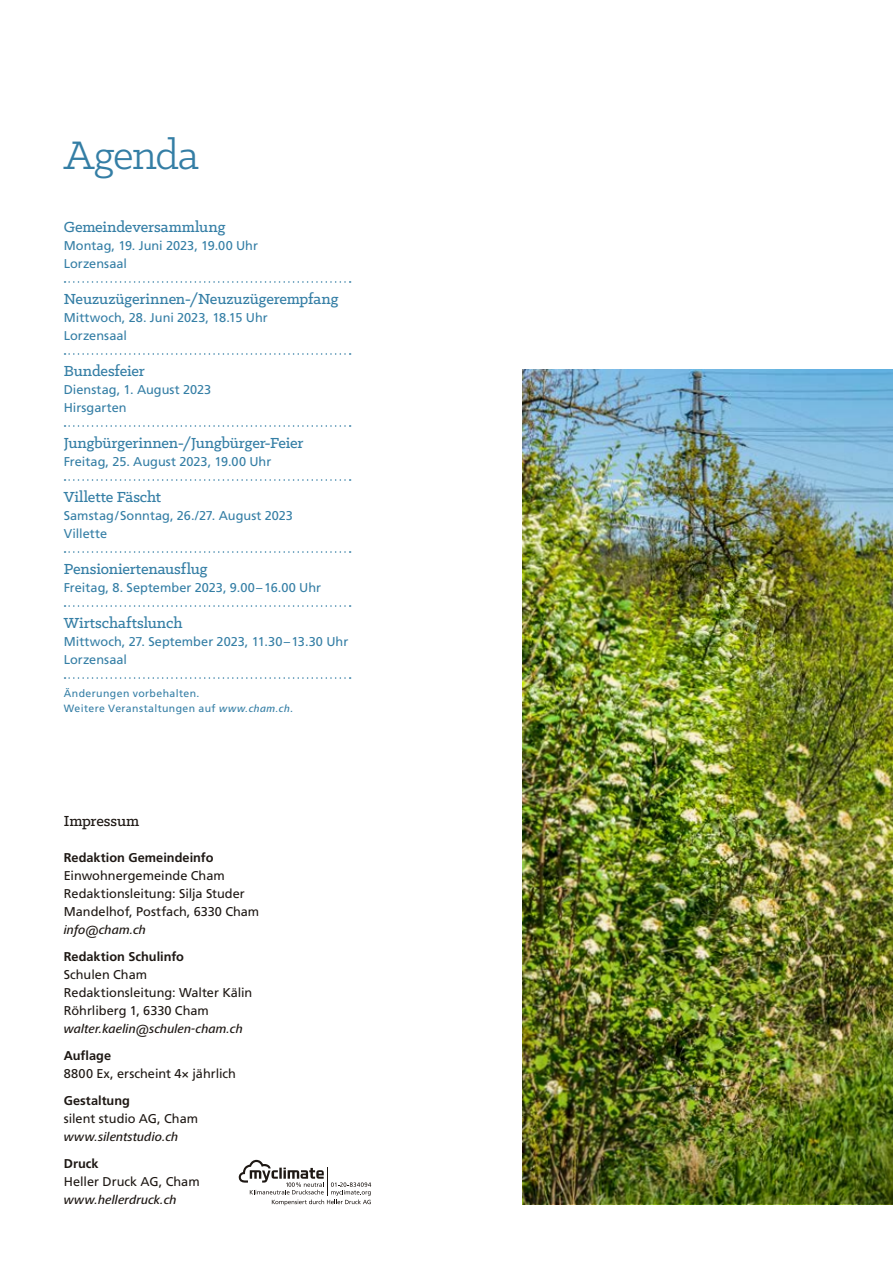
<style>
.page{position:relative;width:893px;height:1263px;background:#fff}
.page>*{position:absolute;margin:0;border:0;box-sizing:border-box;transform-origin:0 0}
.t1{font:45px "Klinic Slab";letter-spacing:-.03em;color:#347ea5}
.t2{font:500 16.5px "Klinic Slab";letter-spacing:-.01em;color:#347ea5}
.t3{font:500 16.5px "Klinic Slab";letter-spacing:-.005em;color:#1e1814}
.t4{font:12.75px/18px "Frutiger LT Std";color:#347ea5}
.t5{font:12.75px/18px "Frutiger LT Std";color:#1e1814}
.t6{font:italic 500 12.75px "Frutiger Next Pro";letter-spacing:.005em;color:#1e1814}
.t7{font:700 12.75px "Frutiger LT Std";color:#1e1814}
.t8{font:10.5px/15px "Frutiger LT Std";letter-spacing:.04em;color:#347ea5}
.s1{font-family:"Frutiger Next Pro";font-weight:500;font-style:italic}
</style>
<div class="page">
<img style="left:523px;top:370px;width:370px;height:834px">
<svg style="left:239px;top:1160px;width:132px;height:45px"></svg>
<svg style="left:65px;top:281px;width:286px;height:2px"></svg>
<svg style="left:65px;top:353px;width:286px;height:2px"></svg>
<svg style="left:65px;top:425px;width:286px;height:2px"></svg>
<svg style="left:65px;top:479px;width:286px;height:2px"></svg>
<svg style="left:65px;top:551px;width:286px;height:2px"></svg>
<svg style="left:65px;top:605px;width:286px;height:2px"></svg>
<svg style="left:65px;top:677px;width:286px;height:2px"></svg>
<h1 class="t1" style="left:64px;top:127px;width:137px">Agenda</h1>
<p class="t2" style="left:64px;top:216px;width:163px">Gemeindeversammlung</p>
<p class="t4" style="left:64px;top:237px;width:196px">Montag, 19. Juni 2023, 19.00 U hr<br>Lorzensaal</p>
<p class="t2" style="left:64px;top:288px;width:276px">Neuzuzügerinnen-/Neuzuzügerempfang</p>
<p class="t4" style="left:64px;top:309px;width:205px">Mittwoch, 28. Juni 2023, 18.15 U hr<br>Lorzensaal</p>
<p class="t2" style="left:64px;top:360px;width:83px">Bundesfeier</p>
<p class="t4" style="left:64px;top:381px;width:149px">Dienstag, 1. August 2023<br>Hirsgarten</p>
<p class="t2" style="left:64px;top:432px;width:241px">Jungbürgerinnen-/Jungbürger-Feier</p>
<p class="t4" style="left:64px;top:453px;width:209px">Freitag, 25. August 2023, 19.00 U hr</p>
<p class="t2" style="left:64px;top:486px;width:99px">Villette Fäscht</p>
<p class="t4" style="left:64px;top:507px;width:231px">Samstag/Sonntag, 26./27. August 2023<br>Villette</p>
<p class="t2" style="left:64px;top:558px;width:145px">Pensioniertenausflug</p>
<p class="t4" style="left:64px;top:579px;width:259px">Freitag, 8. September 2023, 9.00–16.00 U hr</p>
<p class="t2" style="left:64px;top:612px;width:120px">Wirtschaftslunch</p>
<p class="t4" style="left:64px;top:633px;width:286px">Mittwoch, 27. September 2023, 11.30–13.30 U hr<br>Lorzensaal</p>
<p class="t8" style="left:64px;top:686px;width:231px">Änderungen vorbehalten.<br>Weitere Veranstaltungen auf <span class="s1">www.cham.ch</span>.</p>
<p class="t3" style="left:64px;top:810px;width:77px">Impressum</p>
<p class="t7" style="left:64px;top:850px;width:151px">Redaktion Gemeindeinfo</p>
<p class="t5" style="left:64px;top:867px;width:197px">Einwohnergemeinde Cham<br>Redaktionsleitung: Silja Studer<br>Mandelhof, Postfach, 6330 Cham</p>
<p class="t6" style="left:64px;top:922px;width:84px">info@cham.ch</p>
<p class="t7" style="left:64px;top:949px;width:122px">Redaktion Schulinfo</p>
<p class="t5" style="left:64px;top:966px;width:190px">Schulen Cham<br>Redaktionsleitung: Walter Kälin<br>Röhrliberg 1, 6330 Cham</p>
<p class="t6" style="left:64px;top:1022px;width:181px">walter.kaelin@schulen-cham.ch</p>
<p class="t7" style="left:64px;top:1048px;width:49px">Auflage</p>
<p class="t5" style="left:64px;top:1065px;width:174px">8800 Ex, erscheint 4× jährlich</p>
<p class="t7" style="left:64px;top:1093px;width:68px">Gestaltung</p>
<p class="t5" style="left:64px;top:1110px;width:136px">silent studio AG, Cham</p>
<p class="t6" style="left:64px;top:1130px;width:116px">www.silentstudio.ch</p>
<p class="t7" style="left:64px;top:1156px;width:36px">Druck</p>
<p class="t5" style="left:64px;top:1173px;width:137px">Heller Druck AG, Cham</p>
<p class="t6" style="left:64px;top:1193px;width:114px">www.hellerdruck.ch</p>
</div>
